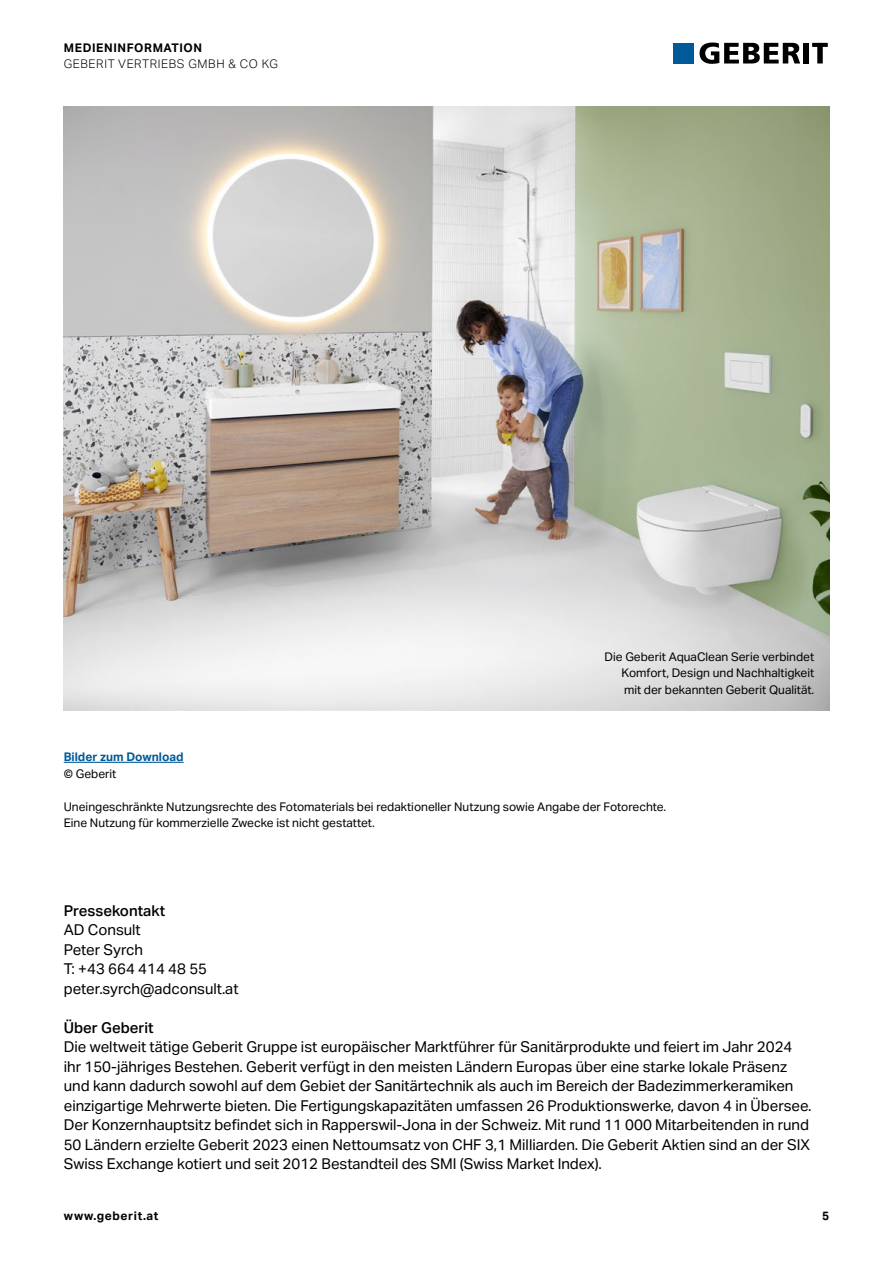
<style>
.page{position:relative;width:893px;height:1263px;background:#fff}
.page>*{position:absolute;margin:0;border:0;box-sizing:border-box;transform-origin:0 0}
.t1{font:15px/19.5px "Aktiv Grotesk Geberit";color:#000}
.t2{font:500 15px "Aktiv Grotesk Geberit";color:#000}
.t3{font:12px/16.5px "Aktiv Grotesk Geberit";color:#000}
.t4{font:700 12px "Aktiv Grotesk Geberit";letter-spacing:.05em;color:#000}
.t5{font:300 12px "Aktiv Grotesk Geberit";letter-spacing:.05em;color:#000}
.t6{font:700 12px "Aktiv Grotesk Geberit";color:#005a9a}
</style>
<div class="page">
<hr style="left:64px;top:762px;width:120px;height:1px;background:#005a9a">
<img style="left:64px;top:106px;width:765px;height:604px">
<svg style="left:700px;top:43px;width:100px;height:21px"></svg>
<div style="left:804px;top:43px;width:5px;height:20px;background:#000"></div>
<svg style="left:812px;top:43px;width:16px;height:20px"></svg>
<div style="left:673px;top:43px;width:21px;height:20px;background:#005a9a"></div>
<p class="t4" style="left:64px;top:40px;width:140px">MEDIENINFORMATION</p>
<p class="t5" style="left:64px;top:57px;width:216px">GEBERIT VERTRIEBS GMBH &amp; CO KG</p>
<p class="t3" style="left:622px;top:648px;width:194px;text-align:justify;text-indent:-17px">Die Geberit AquaClean Serie verbindet Komfort, Design und Nachhaltigkeit mit der bekannten Geberit Qualität.</p>
<p class="t6" style="left:64px;top:749px;width:121px">Bilder zum Download</p>
<p class="t3" style="left:64px;top:765px;width:54px">© Geberit</p>
<p class="t3" style="left:64px;top:798px;width:604px">Uneingeschränkte Nutzungsrechte des Fotomaterials bei redaktioneller Nutzung sowie Angabe der Fotorechte.<br>Eine Nutzung für kommerzielle Zwecke ist nicht gestattet.</p>
<p class="t2" style="left:64px;top:901px;width:103px">Pressekontakt</p>
<p class="t1" style="left:64px;top:920px;width:176px">AD Consult<br>Peter Syrch<br>T: +43 664 414 48 55 peter.syrch@adconsult.at</p>
<p class="t2" style="left:64px;top:1018px;width:91px">Über Geberit</p>
<p class="t1" style="left:64px;top:1037px;width:749px">Die weltweit tätige Geberit Gruppe ist europäischer Marktführer für Sanitärprodukte und feiert im Jahr 2024 ihr 150-jähriges Bestehen. Geberit verfügt in den meisten Ländern Europas über eine starke lokale Präsenz und kann dadurch sowohl auf dem Gebiet der Sanitärtechnik als auch im Bereich der Badezimmerkeramiken einzigartige Mehrwerte bieten. Die Fertigungskapazitäten umfassen 26 Produktionswerke, davon 4 in Übersee.<br>Der Konzernhauptsitz befindet sich in Rapperswil-Jona in der Schweiz. Mit rund 11 000 Mitarbeitenden in rund 50 Ländern erzielte Geberit 2023 einen Nettoumsatz von CHF 3,1 Milliarden. Die Geberit Aktien sind an der SIX Swiss Exchange kotiert und seit 2012 Bestandteil des SMI (Swiss Market Index).</p>
<p class="t4" style="left:64px;top:1209px;width:96px">www.geberit.at</p>
<p class="t4" style="left:822px;top:1209px;width:9px">5</p>
</div>
